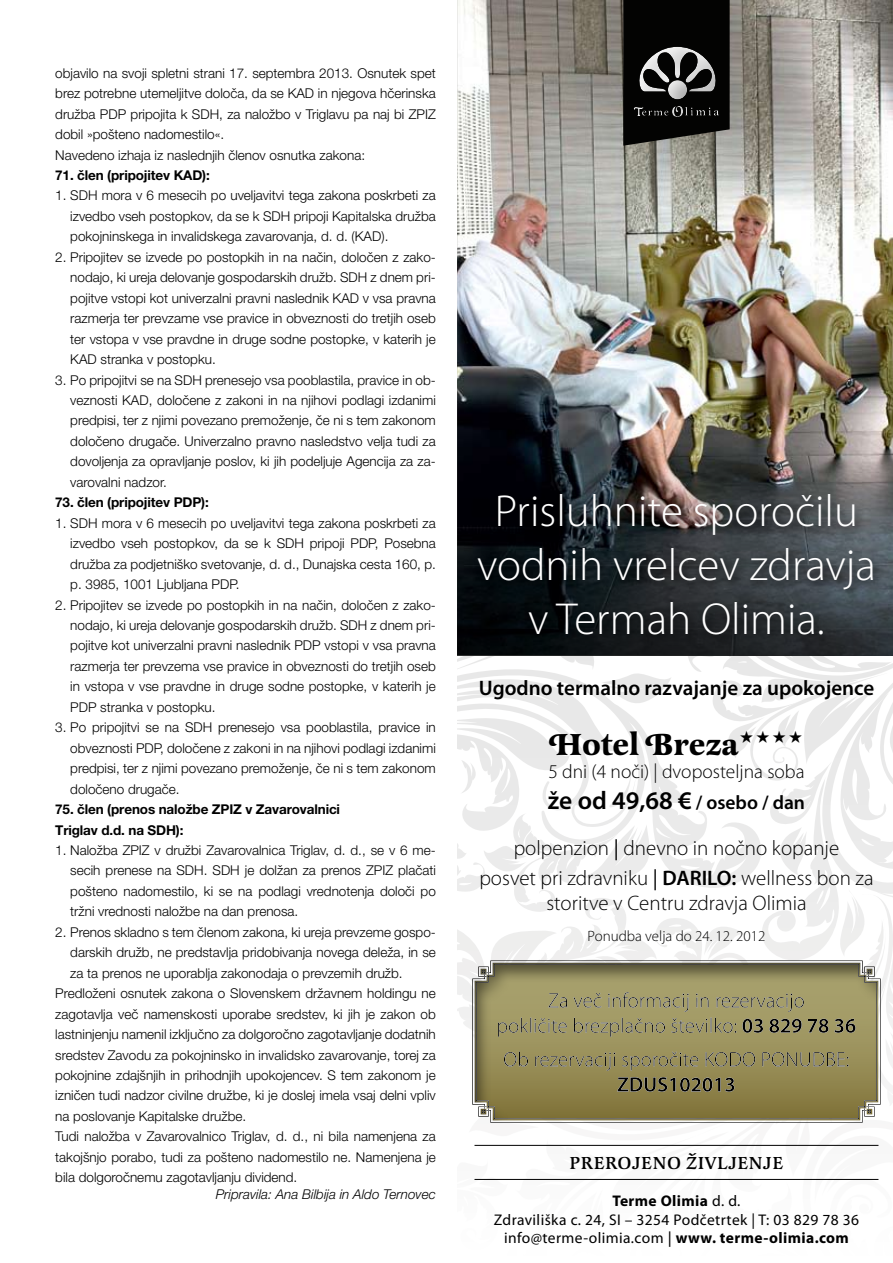
<style>
.page{position:relative;width:893px;height:1263px;background:#fff}
.page>*{position:absolute;margin:0;border:0;box-sizing:border-box;transform-origin:0 0}
.t1{font:300 45px/54px "Myriad Pro";color:#fff;text-align:center}
.t2{font:700 31.5px "Latienne Swa TEE";color:#000}
.t3{font:600 25.5px "Myriad Pro";color:#000}
.t4{font:300 21px/29.4px "Myriad Pro";color:#000;text-align:center}
.t5{font:600 21px "Myriad Pro";color:#000}
.t6{font:300 19.5px "Myriad Pro";color:#000}
.t7{font:500 18px "Latienne SCTEE";letter-spacing:.03em;color:#000}
.t8{font:15.45px/18.6px "Myriad Pro";letter-spacing:.025em;color:#000;text-align:center}
.t9{font:300 15px "Myriad Pro";color:#000}
.t10{font:300 13.5px/20.4px "Helvetica Neue LT Pro";color:#000;text-align:justify}
.t11{font:700 13.5px/20.4px "Helvetica Neue LT Pro";letter-spacing:-.01em;color:#000}
.t12{font:italic 300 13.5px "Helvetica Neue LT Pro";color:#000}
.s1{font-size:19.5px}
.s2{font-weight:400}
.s3{font-weight:600}
.s4{font-weight:700}
.s5{font-family:"Gill Sans"}
</style>
<div class="page">
<img style="left:457px;top:0;width:436px;height:460px">
<svg style="left:457px;top:460px;width:436px;height:196px;background:#2f3032"></svg>
<div style="left:474px;top:490px;width:410px;height:156px;background:#000;opacity:.75"></div>
<svg style="left:623px;top:0;width:107px;height:146px;background:#121210"></svg>
<div style="left:632px;top:45px;width:87px;height:73px;background:#000;opacity:.75"></div>
<svg style="left:457px;top:656px;width:436px;height:524px"></svg>
<p class="t10" style="left:55px;top:62px;width:382px;text-align:left">objavilo na svoji spletni strani 17. septembra 2013. Osnutek spet brez potrebne utemeljitve določa, da se KAD in njegova hčerinska družba PDP pripojita k SDH, za naložbo v Triglavu pa naj bi ZPIZ dobil »pošteno nadomestilo«.<br>Navedeno izhaja iz naslednjih členov osnutka zakona:</p>
<p class="t11" style="left:55px;top:165px;width:156px">71. člen (pripojitev KAD):</p>
<p class="t10" style="left:70px;top:185px;width:367px;text-indent:-15px">1. SDH mora v 6 mesecih po uveljavitvi tega zakona poskrbeti za izvedbo vseh postopkov, da se k SDH pripoji Kapitalska družba pokojninskega in invalidskega zavarovanja, d. d. (KAD).</p>
<p class="t10" style="left:70px;top:246px;width:367px;text-indent:-15px">2. Pripojitev se izvede po postopkih in na način, določen z zako&shy;nodajo, ki ureja delovanje gospodarskih družb. SDH z dnem pri&shy;pojitve vstopi kot univerzalni pravni naslednik KAD v vsa pravna razmerja ter prevzame vse pravice in obveznosti do tretjih oseb ter vstopa v vse pravdne in druge sodne postopke, v katerih je KAD stranka v postopku.</p>
<p class="t10" style="left:70px;top:369px;width:367px;text-indent:-15px">3. Po pripojitvi se na SDH prenesejo vsa pooblastila, pravice in ob&shy;veznosti KAD, določene z zakoni in na njihovi podlagi izdanimi predpisi, ter z njimi povezano premoženje, če ni s tem zakonom določeno drugače. Univerzalno pravno nasledstvo velja tudi za dovoljenja za opravljanje poslov, ki jih podeljuje Agencija za za&shy;varovalni nadzor.</p>
<p class="t11" style="left:55px;top:492px;width:155px">73. člen (pripojitev PDP):</p>
<p class="t10" style="left:70px;top:512px;width:367px;text-indent:-15px">1. SDH mora v 6 mesecih po uveljavitvi tega zakona poskrbeti za izvedbo vseh postopkov, da se k SDH pripoji PDP, Posebna družba za podjetniško svetovanje, d. d., Dunajska cesta 160, p. p. 3985, 1001 Ljubljana PDP.</p>
<p class="t10" style="left:70px;top:594px;width:367px;text-indent:-15px">2. Pripojitev se izvede po postopkih in na način, določen z zako&shy;nodajo, ki ureja delovanje gospodarskih družb. SDH z dnem pri&shy;pojitve kot univerzalni pravni naslednik PDP vstopi v vsa pravna razmerja ter prevzema vse pravice in obveznosti do tretjih oseb in vstopa v vse pravdne in druge sodne postopke, v katerih je PDP stranka v postopku.</p>
<p class="t10" style="left:70px;top:717px;width:367px;text-indent:-15px">3. Po pripojitvi se na SDH prenesejo vsa pooblastila, pravice in obveznosti PDP, določene z zakoni in na njihovi podlagi izdanimi predpisi, ter z njimi povezano premoženje, če ni s tem zakonom določeno drugače.</p>
<p class="t11" style="left:55px;top:799px;width:286px">75. člen (prenos naložbe ZPIZ v Zavarovalnici<br>Triglav d.d. na SDH):</p>
<p class="t10" style="left:70px;top:840px;width:367px;text-indent:-15px">1. Naložba ZPIZ v družbi Zavarovalnica Triglav, d. d., se v 6 me&shy;secih prenese na SDH. SDH je dolžan za prenos ZPIZ plačati pošteno nadomestilo, ki se na podlagi vrednotenja določi po tržni vrednosti naložbe na dan prenosa.</p>
<p class="t10" style="left:55px;top:921px;width:382px">2. Prenos skladno s tem členom zakona, ki ureja prevzeme gospo-</p>
<p class="t10" style="left:70px;top:942px;width:367px">darskih družb, ne predstavlja pridobivanja novega deleža, in se</p>
<p class="t10" style="left:70px;top:962px;width:334px">za ta prenos ne uporablja zakonodaja o prevzemih družb.</p>
<p class="t10" style="left:55px;top:983px;width:382px">Predloženi osnutek zakona o Slovenskem državnem holdingu ne</p>
<p class="t10" style="left:55px;top:1003px;width:382px">zagotavlja več namenskosti uporabe sredstev, ki jih je zakon ob</p>
<p class="t10" style="left:55px;top:1024px;width:382px">lastninjenju namenil izključno za dolgoročno zagotavljanje dodatnih</p>
<p class="t10" style="left:55px;top:1044px;width:382px">sredstev Zavodu za pokojninsko in invalidsko zavarovanje, torej za</p>
<p class="t10" style="left:55px;top:1065px;width:382px">pokojnine zdajšnjih in prihodnjih upokojencev. S tem zakonom je</p>
<p class="t10" style="left:55px;top:1085px;width:382px">izničen tudi nadzor civilne družbe, ki je doslej imela vsaj delni vpliv</p>
<p class="t10" style="left:55px;top:1105px;width:193px">na poslovanje Kapitalske družbe.</p>
<p class="t10" style="left:55px;top:1126px;width:382px">Tudi naložba v Zavarovalnico Triglav, d. d., ni bila namenjena za</p>
<p class="t10" style="left:55px;top:1146px;width:382px">takojšnjo porabo, tudi za pošteno nadomestilo ne. Namenjena je</p>
<p class="t10" style="left:55px;top:1167px;width:244px">bila dolgoročnemu zagotavljanju dividend.</p>
<p class="t12" style="left:216px;top:1186px;width:222px">Pripravila: Ana Bilbija in Aldo Ternovec</p>
<h1 class="t1" style="left:477px;top:485px;width:400px">Prisluhnite sporočilu vodnih vrelcev zdravja v Termah Olimia.</h1>
<h3 class="t5" style="left:479px;top:675px;width:397px">Ugodno termalno razvajanje za upokojence</h3>
<h2 class="t2" style="left:549px;top:723px;width:191px">Hotel Breza</h2>
<h3 class="t6" style="left:548px;top:761px;width:258px">5 dni (4 noči) | dvoposteljna soba</h3>
<h3 class="t3" style="left:548px;top:784px;width:259px">že od 49,68 € <span class="s1">/ osebo / dan</span></h3>
<h3 class="t4" style="left:479px;top:834px;width:396px">polpenzion <span class="s2">|</span> dnevno in nočno kopanje<br>posvet pri zdravniku <span class="s2">|</span> <span class="s3">DARILO:</span> wellness bon za</h3>
<h3 class="t4" style="left:546px;top:889px;width:262px">storitve v Centru zdravja Olimia</h3>
<p class="t9" style="left:588px;top:927px;width:179px">Ponudba velja do 24. 12. 2012</p>
<h3 class="t7" style="left:570px;top:1152px;width:215px">PREROJENO ŽIVLJENJE</h3>
<p class="t8" style="left:494px;top:1191px;width:367px"><span class="s4">Terme Olimia</span> d. d.<br>Zdraviliška c. 24, SI – 3254 Podčetrtek | T: 03 829 78 36 info@terme-olimia.com <span class="s5">|</span> <span class="s4">www. terme-olimia.com</span></p>
<p class="t10" style="left:829px;top:1212px;width:9px">9</p>
</div>
